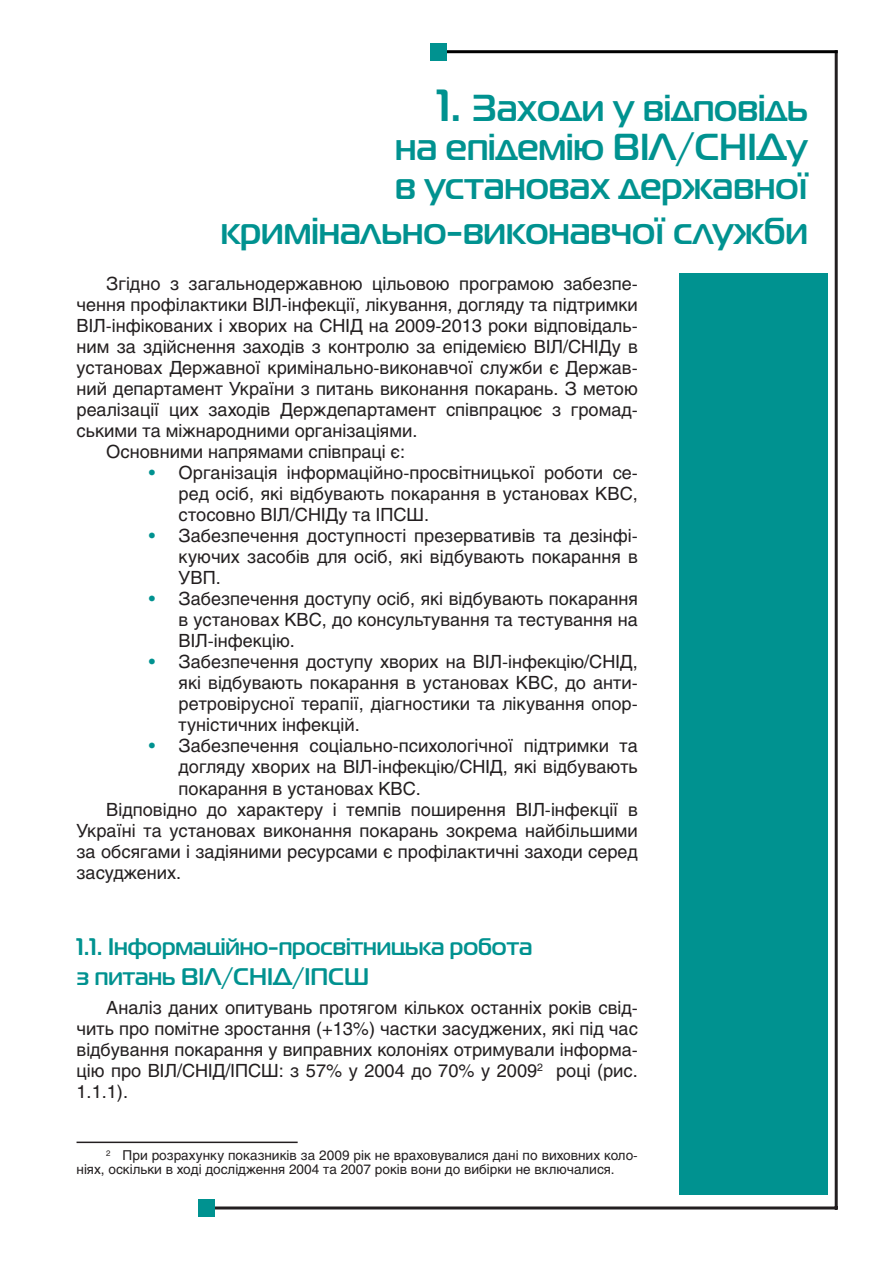
<style>
.page{position:relative;width:893px;height:1263px;background:#fff}
.page>*{position:absolute;margin:0;border:0;box-sizing:border-box;transform-origin:0 0}
.t1{font:700 37.5px/39px "Magistral C";color:#009290;text-align:justify}
.t2{font:700 24px/30px "Magistral C";color:#009290}
.t3{font:18px/21px "Helios";color:#231f20;text-align:justify}
.t4{font:13.5px/13.5px "Helios";color:#231f20}
.s1{font-size:45px}
.s2{color:#009290}
</style>
<div class="page">
<hr style="left:209px;top:1206px;width:629px;height:3px;background:#231f20">
<hr style="left:835px;top:50px;width:3px;height:1159px;background:#231f20">
<hr style="left:438px;top:50px;width:400px;height:3px;background:#000">
<div style="left:431px;top:44px;width:16px;height:17px;background:#009290"></div>
<div style="left:198px;top:1199px;width:16px;height:17px;background:#009290"></div>
<hr style="left:77px;top:1141px;width:221px;height:2px;background:#231f20">
<div style="left:679px;top:274px;width:148px;height:921px;background:#009290"></div>
<h1 class="t1" style="left:395px;top:92px;width:414px;text-indent:42px"><span class="s1">1.</span> Заходи у відповідь на епідемію ВІЛ/СНІДу в установах державної</h1>
<h1 class="t1" style="left:221px;top:215px;width:588px">кримінально-виконавчої служби</h1>
<p class="t3" style="left:106px;top:275px;width:533px">Згідно з загальнодержавною цільовою програмою забезпе-</p>
<p class="t3" style="left:77px;top:296px;width:563px">чення профілактики ВІЛ-інфекції, лікування, догляду та підтримки</p>
<p class="t3" style="left:77px;top:317px;width:563px">ВІЛ-інфікованих і хворих на СНІД на 2009-2013 роки відповідаль-</p>
<p class="t3" style="left:77px;top:338px;width:563px">ним за здійснення заходів з контролю за епідемією ВІЛ/СНІДу в</p>
<p class="t3" style="left:77px;top:359px;width:563px">установах Державної кримінально-виконавчої служби є Держав-</p>
<p class="t3" style="left:77px;top:380px;width:563px">ний департамент України з питань виконання покарань. З метою</p>
<p class="t3" style="left:77px;top:401px;width:563px">реалізації цих заходів Держдепартамент співпрацює з громад-</p>
<p class="t3" style="left:77px;top:422px;width:342px">ськими та міжнародними організаціями.</p>
<p class="t3" style="left:106px;top:443px;width:300px">Основними напрямами співпраці є:</p>
<p class="t3" style="left:179px;top:464px;width:461px;text-indent:-30px"><span class="s2">•</span> Організація інформаційно-просвітницької роботи се&shy;ред осіб, які відбувають покарання в установах КВС, стосовно ВІЛ/СНІДу та ІПСШ.</p>
<p class="t3" style="left:179px;top:527px;width:461px;text-indent:-30px"><span class="s2">•</span> Забезпечення доступності презервативів та дезінфі&shy;куючих засобів для осіб, які відбувають покарання в УВП.</p>
<p class="t3" style="left:179px;top:590px;width:461px;text-indent:-30px"><span class="s2">•</span> Забезпечення доступу осіб, які відбувають покарання в установах КВС, до консультування та тестування на ВІЛ-інфекцію.</p>
<p class="t3" style="left:179px;top:653px;width:461px;text-indent:-30px"><span class="s2">•</span> Забезпечення доступу хворих на ВІЛ-інфекцію/СНІД, які відбувають покарання в установах КВС, до анти&shy;ретровірусної терапії, діагностики та лікування опор&shy;туністичних інфекцій.</p>
<p class="t3" style="left:149px;top:737px;width:490px"><span class="s2">•</span> Забезпечення соціально-психологічної підтримки та</p>
<p class="t3" style="left:179px;top:758px;width:461px">догляду хворих на ВІЛ-інфекцію/СНІД, які відбувають</p>
<p class="t3" style="left:179px;top:779px;width:244px">покарання в установах КВС.</p>
<p class="t3" style="left:106px;top:800px;width:533px">Відповідно до характеру і темпів поширення ВІЛ-інфекції в</p>
<p class="t3" style="left:77px;top:821px;width:563px">Україні та установах виконання покарань зокрема найбільшими</p>
<p class="t3" style="left:77px;top:842px;width:563px">за обсягами і задіяними ресурсами є профілактичні заходи серед</p>
<p class="t3" style="left:77px;top:863px;width:106px">засуджених.</p>
<h2 class="t2" style="left:77px;top:934px;width:457px">1.1. Інформаційно-просвітницька робота з питань ВІЛ/СНІД/ІПСШ</h2>
<p class="t3" style="left:77px;top:999px;width:563px;text-indent:30px">Аналіз даних опитувань протягом кількох останніх років свід&shy;чить про помітне зростання (+13%) частки засуджених, які під час відбування покарання у виправних колоніях отримували інформа&shy;цію про ВІЛ/СНІД/ІПСШ: з 57% у 2004 до 70% у 2009<sup>2</sup> році (рис.<br>1.1.1).</p>
<p class="t4" style="left:77px;top:1150px;width:563px;text-indent:30px"><sup>2</sup> При розрахунку показників за 2009 рік не враховувалися дані по виховних коло&shy;ніях, оскільки в ході дослідження 2004 та 2007 років вони до вибірки не включалися.</p>
</div>
